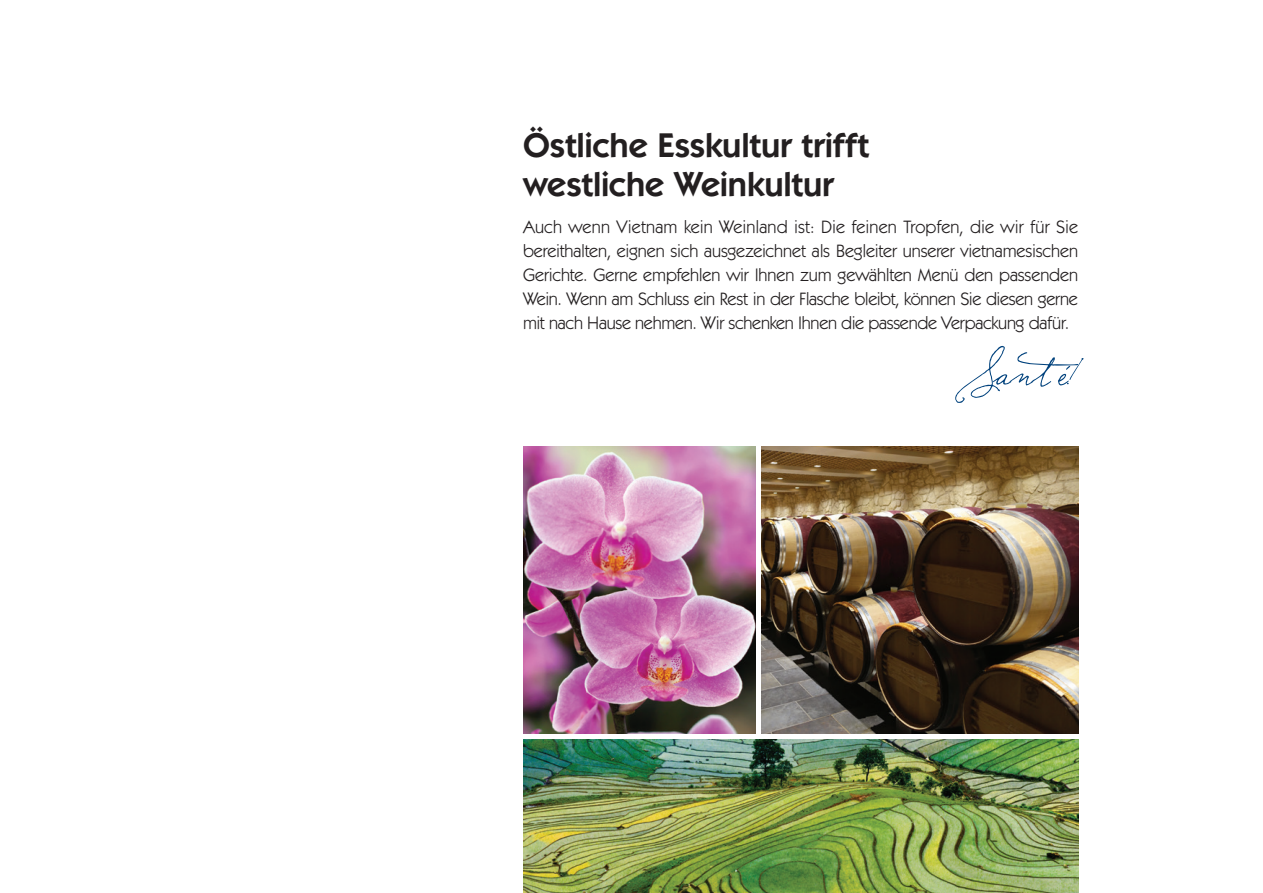
<style>
.page{position:relative;width:1263px;height:893px;background:#fff}
.page>*{position:absolute;margin:0;border:0;box-sizing:border-box;transform-origin:0 0}
.t1{font:51px "Sudestada";color:#01427d}
.t2{font:600 34.5px/39px "ITC Kabel Std";color:#231f20}
.t3{font:18px/24px "ITC Kabel Std";letter-spacing:-.015em;color:#231f20;text-align:justify}
</style>
<div class="page">
<img style="left:761px;top:446px;width:317px;height:287px">
<img style="left:523px;top:446px;width:232px;height:287px">
<img style="left:523px;top:739px;width:555px;height:154px">
<h2 class="t2" style="left:523px;top:126px;width:347px">Östliche Esskultur trifft westliche Weinkultur</h2>
<p class="t3" style="left:523px;top:214px;width:556px">Auch wenn Vietnam kein Weinland ist: Die feinen Tropfen, die wir für Sie bereithalten, eignen sich ausgezeichnet als Begleiter unserer vietnamesischen Gerichte. Gerne empfehlen wir Ihnen zum gewählten Menü den passenden Wein. Wenn am Schluss ein Rest in der Flasche bleibt, können Sie diesen gerne mit nach Hause nehmen. Wir schenken Ihnen die passende Verpackung dafür.</p>
<h1 class="t1" style="left:974px;top:335px;width:120px">Santé!</h1>
</div>
